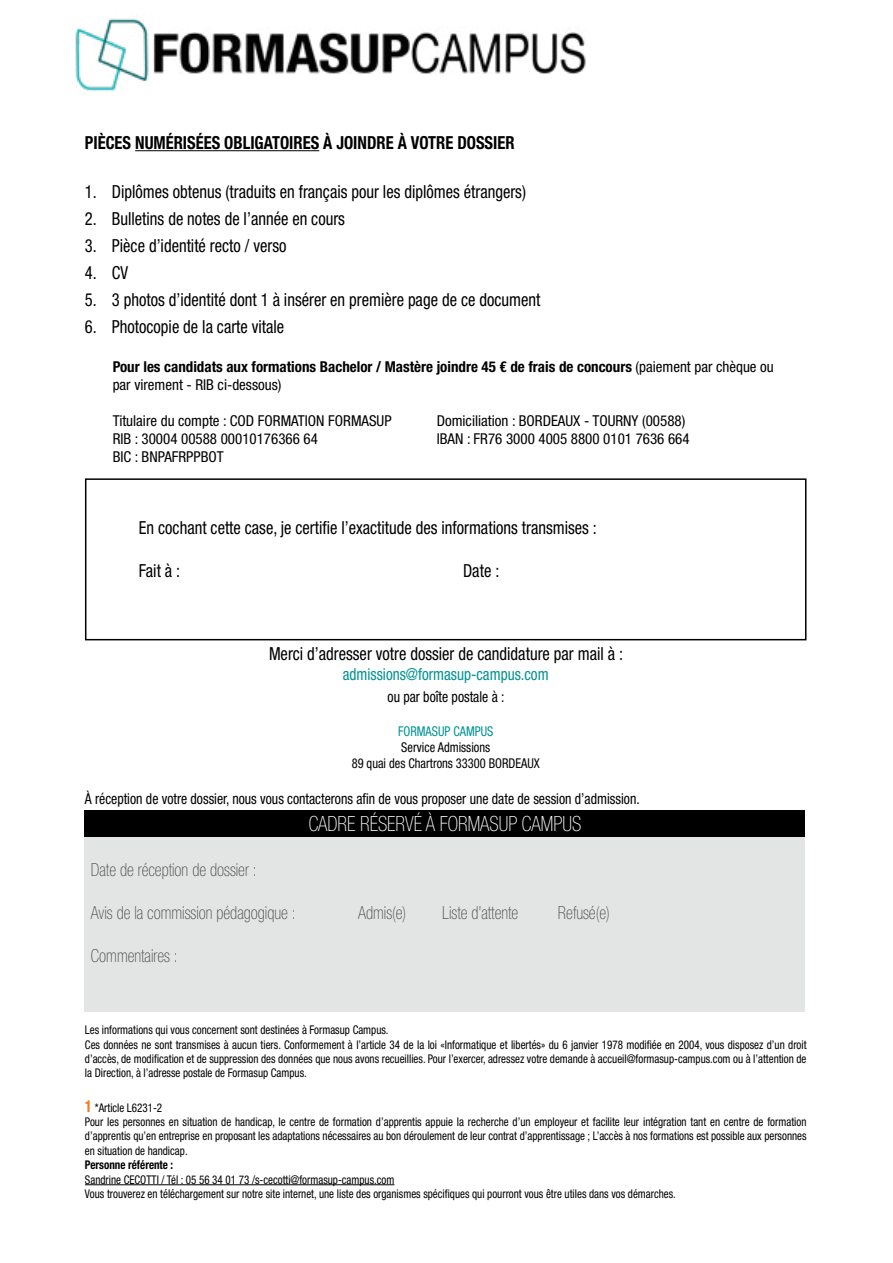
<style>
.page{position:relative;width:893px;height:1263px;background:#fff}
.page>*{position:absolute;margin:0;border:0;box-sizing:border-box;transform-origin:0 0}
.t1{font:100 condensed 21px "Helvetica Neue LT Std";color:#fff;scale:.92 1}
.t2{font:condensed 18px "Helvetica Neue LT Std";color:#000;scale:.92 1}
.t3{font:100 condensed 18px "Helvetica Neue LT Std";color:#4b4b4d;scale:.92 1}
.t4{font:700 condensed 18px "Helvetica Neue LT Std";color:#000;scale:.92 1}
.t5{font:condensed 16.5px "Helvetica Neue LT Std";color:#009294;scale:.92 1}
.t6{font:condensed 15px "Helvetica Neue LT Std";color:#000}
.t7{font:700 condensed 15px/18px "Helvetica Neue LT Std";color:#000}
.t8{font:condensed 15px "Helvetica Neue LT Std";color:#000;scale:.92 1}
.t9{font:condensed 13.5px/16.2px "Helvetica Neue LT Std";color:#000;text-align:center;scale:.92 1}
.t10{font:condensed 13.5px "Helvetica Neue LT Std";color:#009294;scale:.92 1}
.t11{font:condensed 12px/14.4px "Helvetica Neue LT Std";color:#000;scale:.92 1}
.t12{font:700 condensed 12px "Helvetica Neue LT Std";color:#000;scale:.92 1}
.s1{font-weight:400}
.s2{font-weight:700;font-size:16.5px;color:#ee801c}
</style>
<div class="page">
<hr style="left:135px;top:150px;width:184px;height:1px;background:#000">
<hr style="left:85px;top:1184px;width:309px;height:1px;background:#000">
<div style="left:85px;top:810px;width:720px;height:27px;background:#000"></div>
<div style="left:85px;top:837px;width:720px;height:174px;background:#e3e4e4"></div>
<div style="left:85px;top:478px;width:721px;height:162px;border:2px solid #000"></div>
<img style="left:75px;top:18px;width:511px;height:74px">
<h2 class="t4" style="left:85px;top:132px;width:469px">PIÈCES NUMÉRISÉES OBLIGATOIRES À JOINDRE À VOTRE DOSSIER</h2>
<h2 class="t2" style="left:85px;top:181px;width:481px">1. Diplômes obtenus (traduits en français pour les diplômes étrangers)</h2>
<h2 class="t2" style="left:85px;top:208px;width:284px">2. Bulletins de notes de l’année en cours</h2>
<h2 class="t2" style="left:85px;top:235px;width:221px">3. Pièce d’identité recto / verso</h2>
<h2 class="t2" style="left:85px;top:262px;width:48px">4. CV</h2>
<h2 class="t2" style="left:85px;top:289px;width:497px">5. 3 photos d’identité dont 1 à insérer en première page de ce document</h2>
<h2 class="t2" style="left:85px;top:316px;width:218px">6. Photocopie de la carte vitale</h2>
<p class="t7" style="left:113px;top:358px;width:663px">Pour les candidats aux formations Bachelor / Mastère joindre 45 € de frais de concours <span class="s1">(paiement par chèque ou par virement - RIB ci-dessous)</span></p>
<p class="t6" style="left:113px;top:412px;width:280px">Titulaire du compte : COD FORMATION FORMASUP</p>
<p class="t6" style="left:437px;top:412px;width:250px">Domiciliation : BORDEAUX - TOURNY (00588)</p>
<p class="t6" style="left:113px;top:430px;width:207px">RIB : 30004 00588 00010176366 64</p>
<p class="t6" style="left:437px;top:430px;width:254px">IBAN : FR76 3000 4005 8800 0101 7636 664</p>
<p class="t6" style="left:113px;top:448px;width:113px">BIC : BNPAFRPPBOT</p>
<h2 class="t2" style="left:139px;top:517px;width:499px">En cochant cette case, je certifie l’exactitude des informations transmises :</h2>
<h2 class="t2" style="left:139px;top:561px;width:46px">Fait à :</h2>
<h2 class="t2" style="left:463px;top:561px;width:41px">Date :</h2>
<h2 class="t2" style="left:269px;top:643px;width:386px">Merci d’adresser votre dossier de candidature par mail à :</h2>
<h3 class="t5" style="left:343px;top:665px;width:225px">admissions@formasup-campus.com</h3>
<p class="t8" style="left:388px;top:688px;width:128px">ou par boîte postale à :</p>
<p class="t10" style="left:398px;top:723px;width:105px">FORMASUP CAMPUS</p>
<p class="t9" style="left:352px;top:739px;width:206px">Service Admissions<br>89 quai des Chartrons 33300 BORDEAUX</p>
<p class="t8" style="left:85px;top:790px;width:604px">À réception de votre dossier, nous vous contacterons afin de vous proposer une date de session d’admission.</p>
<h1 class="t1" style="left:309px;top:812px;width:298px">CADRE RÉSERVÉ À FORMASUP CAMPUS</h1>
<h2 class="t3" style="left:91px;top:859px;width:182px">Date de réception de dossier :</h2>
<h2 class="t3" style="left:91px;top:902px;width:224px">Avis de la commission pédagogique :</h2>
<h2 class="t3" style="left:358px;top:902px;width:54px">Admis(e)</h2>
<h2 class="t3" style="left:442px;top:902px;width:84px">Liste d’attente</h2>
<h2 class="t3" style="left:558px;top:902px;width:58px">Refusé(e)</h2>
<h2 class="t3" style="left:91px;top:946px;width:96px">Commentaires :</h2>
<p class="t11" style="left:85px;top:1023px;width:786px">Les informations qui vous concernent sont destinées à Formasup Campus.<br>Ces données ne sont transmises à aucun tiers. Conformement à l’article 34 de la loi «Informatique et libertés» du 6 janvier 1978 modifiée en 2004, vous disposez d’un droit d’accès, de modification et de suppression des données que nous avons recueillies. Pour l’exercer, adressez votre demande à accueil@formasup-campus.com ou à l’attention de la Direction, à l’adresse postale de Formasup Campus.</p>
<p class="t11" style="left:85px;top:1100px;width:786px"><span class="s2">1</span> *Article L6231-2<br>Pour les personnes en situation de handicap, le centre de formation d’apprentis appuie la recherche d’un employeur et facilite leur intégration tant en centre de formation d’apprentis qu’en entreprise en proposant les adaptations nécessaires au bon déroulement de leur contrat d’apprentissage ; L’accès à nos formations est possible aux personnes en situation de handicap.</p>
<p class="t12" style="left:85px;top:1157px;width:98px">Personne référente :</p>
<p class="t11" style="left:85px;top:1172px;width:644px">Sandrine CECOTTI / Tél : 05 56 34 01 73 /s-cecotti@formasup-campus.com<br>Vous trouverez en téléchargement sur notre site internet, une liste des organismes spécifiques qui pourront vous être utiles dans vos démarches.</p>
</div>
